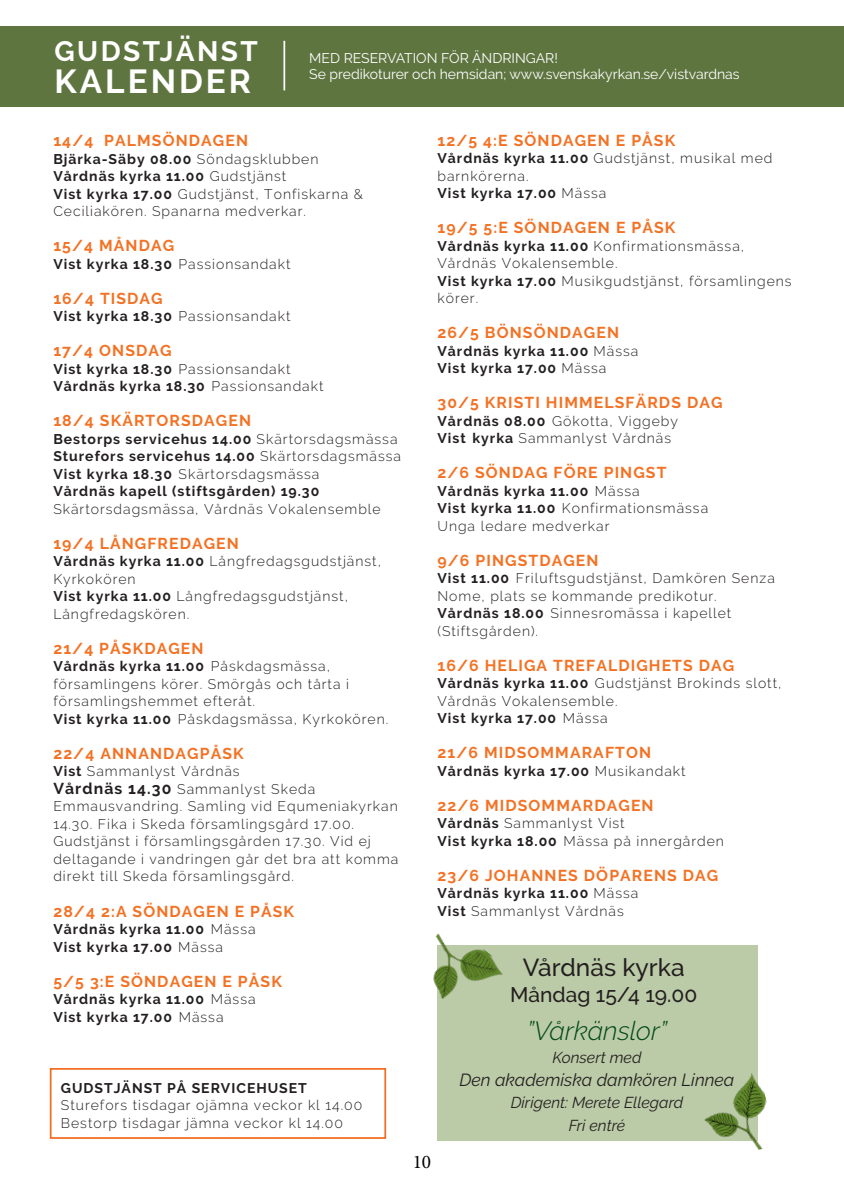
<style>
.page{position:relative;width:844px;height:1191px;background:#fff}
.page>*{position:absolute;margin:0;border:0;box-sizing:border-box;transform-origin:0 0}
.Rubriker{font:700 33.25px "Raleway";letter-spacing:.09em;color:#fff}
.Rubriker-2{font:700 28px "Raleway";letter-spacing:.09em;color:#fff}
.Mellanrubriker_-_kop{font:italic 300 26.25px "Raleway";color:#004918}
.Mellanrubriker_-_kop-2{font:500 24.5px "Raleway";color:#231f20}
.Mellanrubriker_-_kop-3{font:500 21px "Raleway";color:#231f20}
.t1{font:19.25px "Minion Pro";color:#000}
.Mellanrubriker_-_kop-4{font:italic 17.5px "Raleway";color:#231f20}
.t2{font:700 15.75px "Raleway";letter-spacing:.07em;color:#f37224}
.Mellanrubriker_-_kop-5{font:italic 15.75px "Raleway";color:#231f20}
.t3{font:300 14px/17.5px "Raleway";letter-spacing:.07em;color:#231f20}
.t4{font:700 14px "Raleway";letter-spacing:.07em;color:#231f20}
.Gudstjänsttexter_-_l{font:14px "Raleway";color:#fff}
.s1{font-weight:300}
.s2{font-weight:700}
.s3{font-weight:700;font-size:15.75px}
</style>
<div class="page">
<div style="left:50px;top:1068px;width:336px;height:70px;background:#fff;border:2px solid #f16d21"></div>
<div style="left:0;top:26px;width:843px;height:80px;background:#5e7540"></div>
<hr style="left:283px;top:41px;width:2px;height:49px;background:#fff">
<img style="left:433px;top:933px;width:13px;height:55px">
<div style="left:437px;top:945px;width:319px;height:196px;background:#bccba7"></div>
<img style="left:704px;top:1071px;width:63px;height:79px">
<p class="Rubriker-2" style="left:54px;top:35px;width:205px">GUDSTJÄNST</p>
<p class="Rubriker" style="left:55px;top:63px;width:198px">KALENDER</p>
<p class="Gudstjänsttexter_-_l" style="left:309px;top:49px;width:250px">MED RESERVATION FÖR ÄNDRINGAR!</p>
<p class="Gudstjänsttexter_-_l" style="left:309px;top:66px;width:432px">Se predikoturer och hemsidan; www.svenskakyrkan.se/vistvardnas</p>
<p class="t2" style="left:53px;top:132px;width:196px">14/4 PALMSÖNDAGEN</p>
<p class="t4" style="left:53px;top:151px;width:266px">Bjärka-Säby 08.00 <span class="s1">Söndagsklubben</span></p>
<p class="t4" style="left:53px;top:168px;width:234px">Vårdnäs kyrka 11.00 <span class="s1">Gudstjänst</span></p>
<p class="t3" style="left:53px;top:185px;width:311px"><span class="s2">Vist kyrka 17.00</span> Gudstjänst, Tonfiskarna &amp;<br>Ceciliakören. Spanarna medverkar.</p>
<p class="t2" style="left:53px;top:237px;width:122px">15/4 MÅNDAG</p>
<p class="t4" style="left:53px;top:256px;width:239px">Vist kyrka 18.30 <span class="s1">Passionsandakt</span></p>
<p class="t2" style="left:53px;top:289px;width:111px">16/4 TISDAG</p>
<p class="t4" style="left:53px;top:308px;width:239px">Vist kyrka 18.30 <span class="s1">Passionsandakt</span></p>
<p class="t2" style="left:53px;top:342px;width:120px">17/4 ONSDAG</p>
<p class="t4" style="left:53px;top:361px;width:239px">Vist kyrka 18.30 <span class="s1">Passionsandakt</span></p>
<p class="t4" style="left:53px;top:378px;width:272px">Vårdnäs kyrka 18.30 <span class="s1">Passionsandakt</span></p>
<p class="t2" style="left:53px;top:412px;width:199px">18/4 SKÄRTORSDAGEN</p>
<p class="t4" style="left:53px;top:431px;width:345px">Bestorps servicehus 14.00 <span class="s1">Skärtorsdagsmässa</span></p>
<p class="t4" style="left:53px;top:448px;width:349px">Sturefors servicehus 14.00 <span class="s1">Skärtorsdagsmässa</span></p>
<p class="t3" style="left:53px;top:465px;width:267px"><span class="s2">Vist kyrka 18.30</span> Skärtorsdagsmässa</p>
<p class="t3" style="left:53px;top:482px;width:329px"><span class="s2">Vårdnäs kapell (stiftsgården) 19.30<br></span>Skärtorsdagsmässa, Vårdnäs Vokalensemble</p>
<p class="t2" style="left:53px;top:534px;width:187px">19/4 LÅNGFREDAGEN</p>
<p class="t3" style="left:53px;top:552px;width:329px"><span class="s2">Vårdnäs kyrka 11.00</span> Långfredagsgudstjänst,<br>Kyrkokören</p>
<p class="t3" style="left:53px;top:587px;width:296px"><span class="s2">Vist kyrka 11.00</span> Långfredagsgudstjänst,<br>Långfredagskören.</p>
<p class="t2" style="left:53px;top:639px;width:152px">21/4 PÅSKDAGEN</p>
<p class="t3" style="left:53px;top:657px;width:297px"><span class="s2">Vårdnäs kyrka 11.00</span> Påskdagsmässa, församlingens körer. Smörgås och tårta i församlingshemmet efteråt.</p>
<p class="t3" style="left:53px;top:710px;width:336px"><span class="s2">Vist kyrka 11.00</span> Påskdagsmässa, Kyrkokören.</p>
<p class="t2" style="left:53px;top:744px;width:192px">22/4 ANNANDAGPÅSK</p>
<p class="t3" style="left:53px;top:762px;width:188px"><span class="s2">Vist</span> Sammanlyst Vårdnäs</p>
<p class="t3" style="left:53px;top:780px;width:263px"><span class="s3">Vårdnäs 14.30</span> Sammanlyst Skeda</p>
<p class="t3" style="left:53px;top:797px;width:346px">Emmausvandring. Samling vid Equmeniakyrkan 14.30. Fika i Skeda församlingsgård 17.00.<br>Gudstjänst i församlingsgården 17.30. Vid ej deltagande i vandringen går det bra att komma direkt till Skeda församlingsgård.</p>
<p class="t2" style="left:53px;top:902px;width:242px">28/4 2:A SÖNDAGEN E PÅSK</p>
<p class="t4" style="left:53px;top:921px;width:204px">Vårdnäs kyrka 11.00 <span class="s1">Mässa</span></p>
<p class="t4" style="left:53px;top:938px;width:171px">Vist kyrka 17.00 <span class="s1">Mässa</span></p>
<p class="t2" style="left:53px;top:972px;width:230px">5/5 3:E SÖNDAGEN E PÅSK</p>
<p class="t4" style="left:53px;top:991px;width:204px">Vårdnäs kyrka 11.00 <span class="s1">Mässa</span></p>
<p class="t4" style="left:53px;top:1008px;width:172px">Vist kyrka 17.00 <span class="s1">Mässa</span></p>
<p class="t4" style="left:61px;top:1079px;width:247px">GUDSTJÄNST PÅ SERVICEHUSET</p>
<p class="t3" style="left:61px;top:1096px;width:303px">Sturefors tisdagar ojämna veckor kl 14.00</p>
<p class="t3" style="left:61px;top:1113px;width:283px">Bestorp tisdagar jämna veckor kl 14.00</p>
<p class="t2" style="left:437px;top:131px;width:239px">12/5 4:E SÖNDAGEN E PÅSK</p>
<p class="t3" style="left:437px;top:149px;width:336px"><span class="s2">Vårdnäs kyrka 11.00</span> Gudstjänst, musikal med barnkörerna.</p>
<p class="t4" style="left:437px;top:185px;width:170px">Vist kyrka 17.00 <span class="s1">Mässa</span></p>
<p class="t2" style="left:437px;top:219px;width:239px">19/5 5:E SÖNDAGEN E PÅSK</p>
<p class="t3" style="left:437px;top:237px;width:308px"><span class="s2">Vårdnäs kyrka 11.00</span> Konfirmationsmässa,<br>Vårdnäs Vokalensemble.</p>
<p class="t3" style="left:437px;top:272px;width:355px"><span class="s2">Vist kyrka 17.00</span> Musikgudstjänst, församlingens körer.</p>
<p class="t2" style="left:437px;top:324px;width:183px">26/5 BÖNSÖNDAGEN</p>
<p class="t4" style="left:437px;top:343px;width:202px">Vårdnäs kyrka 11.00 <span class="s1">Mässa</span></p>
<p class="t4" style="left:437px;top:360px;width:170px">Vist kyrka 17.00 <span class="s1">Mässa</span></p>
<p class="t2" style="left:437px;top:394px;width:286px">30/5 KRISTI HIMMELSFÄRDS DAG</p>
<p class="t3" style="left:437px;top:412px;width:242px"><span class="s2">Vårdnäs 08.00</span> Gökotta, Viggeby</p>
<p class="t3" style="left:437px;top:429px;width:235px"><span class="s2">Vist kyrka</span> Sammanlyst Vårdnäs</p>
<p class="t2" style="left:437px;top:464px;width:230px">2/6 SÖNDAG FÖRE PINGST</p>
<p class="t4" style="left:437px;top:483px;width:204px">Vårdnäs kyrka 11.00 <span class="s1">Mässa</span></p>
<p class="t3" style="left:437px;top:499px;width:272px"><span class="s2">Vist kyrka 11.00</span> Konfirmationsmässa</p>
<p class="t3" style="left:437px;top:517px;width:173px">Unga ledare medverkar</p>
<p class="t2" style="left:437px;top:551px;width:162px">9/6 PINGSTDAGEN</p>
<p class="t3" style="left:437px;top:569px;width:339px"><span class="s2">Vist 11.00</span> Friluftsgudstjänst, Damkören Senza<br>Nome, plats se kommande predikotur.</p>
<p class="t3" style="left:437px;top:604px;width:295px"><span class="s2">Vårdnäs 18.00</span> Sinnesromässa i kapellet (Stiftsgården).</p>
<p class="t2" style="left:437px;top:656px;width:298px">16/6 HELIGA TREFALDIGHETS DAG</p>
<p class="t3" style="left:437px;top:674px;width:345px"><span class="s2">Vårdnäs kyrka 11.00</span> Gudstjänst Brokinds slott,<br>Vårdnäs Vokalensemble.</p>
<p class="t4" style="left:437px;top:710px;width:172px">Vist kyrka 17.00 <span class="s1">Mässa</span></p>
<p class="t2" style="left:437px;top:744px;width:215px">21/6 MIDSOMMARAFTON</p>
<p class="t4" style="left:437px;top:763px;width:249px">Vårdnäs kyrka 17.00 <span class="s1">Musikandakt</span></p>
<p class="t2" style="left:437px;top:796px;width:217px">22/6 MIDSOMMARDAGEN</p>
<p class="t3" style="left:437px;top:814px;width:189px"><span class="s2">Vårdnäs</span> Sammanlyst Vist</p>
<p class="t3" style="left:437px;top:832px;width:288px"><span class="s2">Vist kyrka 18.00</span> Mässa på innergården</p>
<p class="t2" style="left:437px;top:866px;width:282px">23/6 JOHANNES DÖPARENS DAG</p>
<p class="t4" style="left:437px;top:885px;width:202px">Vårdnäs kyrka 11.00 <span class="s1">Mässa</span></p>
<p class="t3" style="left:437px;top:902px;width:188px"><span class="s2">Vist</span> Sammanlyst Vårdnäs</p>
<p class="Mellanrubriker_-_kop-2" style="left:522px;top:952px;width:163px">Vårdnäs kyrka</p>
<p class="Mellanrubriker_-_kop-3" style="left:510px;top:982px;width:188px">Måndag 15/4 19.00</p>
<h3 class="t1" style="left:412px;top:1148px;width:20px">10</h3>
<p class="Mellanrubriker_-_kop" style="left:526px;top:1015px;width:142px">”Vårkänslor”</p>
<p class="Mellanrubriker_-_kop-5" style="left:552px;top:1048px;width:90px">Konsert med</p>
<p class="Mellanrubriker_-_kop-4" style="left:459px;top:1069px;width:276px">Den akademiska damkören Linnea</p>
<p class="Mellanrubriker_-_kop-5" style="left:510px;top:1093px;width:174px">Dirigent: Merete Ellegard</p>
<p class="Mellanrubriker_-_kop-5" style="left:568px;top:1116px;width:58px">Fri entré</p>
</div>
